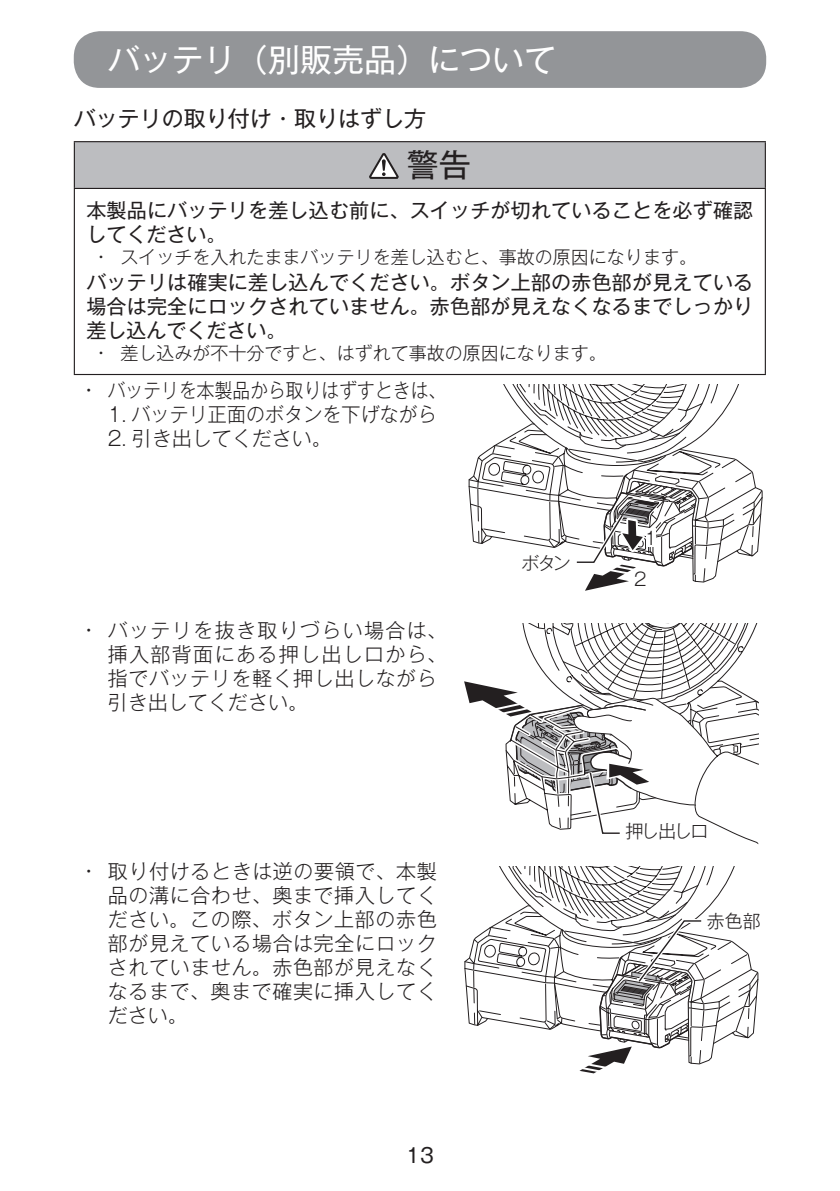
<style>
.page{position:relative;width:840px;height:1191px;background:#fff}
.page>*{position:absolute;margin:0;border:0;box-sizing:border-box;transform-origin:0 0}
.t1{font:32px "Gothic MB101 Pro";color:#fff}
.t2{font:32px "Gothic MB101 Pro";color:#231f20}
.t3{font:22px "Gothic MB101 Pro";color:#231f20}
.t4{font:20px/24px "Gothic MB101 Pro";letter-spacing:.01em;color:#231f20}
.t5{font:300 20px/24px "Gothic MB101 Pro";letter-spacing:.03em;color:#231f20;text-align:justify}
.t6{font:300 20px/24px "Gothic MB101 Pro";letter-spacing:.065em;color:#231f20}
.t7{font:300 20px "Gothic MB101 Pro";letter-spacing:.01em;color:#231f20}
.t8{font:300 20px "Gothic MB101 Pro";letter-spacing:.005em;color:#231f20}
.t9{font:300 20px "Gothic MB101 Pro";color:#231f20}
.t10{font:300 18px "Gothic MB101 Pro";color:#231f20}
.t11{font:18px "Gothic MB101 Pro Light 90 msp RKSJ H";letter-spacing:-.08em;color:#231f20}
</style>
<div class="page">
<div style="left:74px;top:31px;width:691px;height:57px;background:#939598;border-radius:26px"></div>
<div style="left:74px;top:142px;width:690px;height:46px;background:#bcbdc0"></div>
<hr style="left:74px;top:189px;width:1px;height:185px;background:#231f20">
<hr style="left:764px;top:189px;width:1px;height:185px;background:#231f20">
<hr style="left:74px;top:141px;width:691px;height:1px;background:#231f20">
<hr style="left:74px;top:142px;width:1px;height:46px;background:#231f20">
<hr style="left:764px;top:142px;width:1px;height:46px;background:#231f20">
<hr style="left:74px;top:188px;width:691px;height:1px;background:#231f20">
<hr style="left:74px;top:374px;width:691px;height:1px;background:#231f20">
<svg style="left:369px;top:153px;width:29px;height:26px"></svg>
<svg style="left:468px;top:384px;width:294px;height:207px"></svg>
<div style="left:456px;top:582px;width:74px;height:14px;background:#fff"></div>
<svg style="left:464px;top:623px;width:295px;height:221px"></svg>
<svg style="left:464px;top:866px;width:294px;height:208px"></svg>
<div style="left:454px;top:1064px;width:72px;height:23px;background:#fff"></div>
<h1 class="t1" style="left:108px;top:33px;width:450px">バッテリ（別販売品）について</h1>
<p class="t3" style="left:74px;top:100px;width:353px">バッテリの取り付け・取りはずし方</p>
<h1 class="t2" style="left:406px;top:138px;width:65px">警告</h1>
<p class="t4" style="left:86px;top:196px;width:668px">本製品にバッテリを差し込む前に、スイッチが切れていることを必ず確認してください。</p>
<p class="t10" style="left:98px;top:242px;width:600px">• スイッチを入れたままバッテリを差し込むと、事故の原因になります。</p>
<p class="t4" style="left:86px;top:268px;width:668px;text-align:justify">バッテリは確実に差し込んでください。ボタン上部の赤色部が見えている場合は完全にロックされていません。赤色部が見えなくなるまでしっかり差し込んでください。</p>
<p class="t10" style="left:98px;top:338px;width:510px">• 差し込みが不十分ですと、はずれて事故の原因になります。</p>
<p class="t7" style="left:85px;top:374px;width:362px">• バッテリを本製品から取りはずすときは、</p>
<p class="t8" style="left:108px;top:398px;width:330px">1. バッテリ正面のボタンを下げながら</p>
<p class="t9" style="left:108px;top:422px;width:225px">2. 引き出してください。</p>
<p class="t6" style="left:108px;top:616px;width:340px;text-indent:-23px">• バッテリを抜き取りづらい場合は、挿入部背面にある押し出し口から、指でバッテリを軽く押し出しながら引き出してください。</p>
<p class="t5" style="left:108px;top:856px;width:330px;text-indent:-23px">• 取り付けるときは逆の要領で、本製品の溝に合わせ、奥まで挿入してください。この際、ボタン上部の赤色部が見えている場合は完全にロックされていません。赤色部が見えなくなるまで、奥まで確実に挿入してください。</p>
<p class="t4" style="left:406px;top:1140px;width:29px">13</p>
<p class="t11" style="left:521px;top:548px;width:51px">ボタン</p>
<p class="t11" style="left:641px;top:523px;width:19px">１</p>
<p class="t11" style="left:633px;top:564px;width:14px">2</p>
<p class="t11" style="left:625px;top:816px;width:85px">押し出し口</p>
<p class="t11" style="left:706px;top:906px;width:55px">赤色部</p>
</div>
